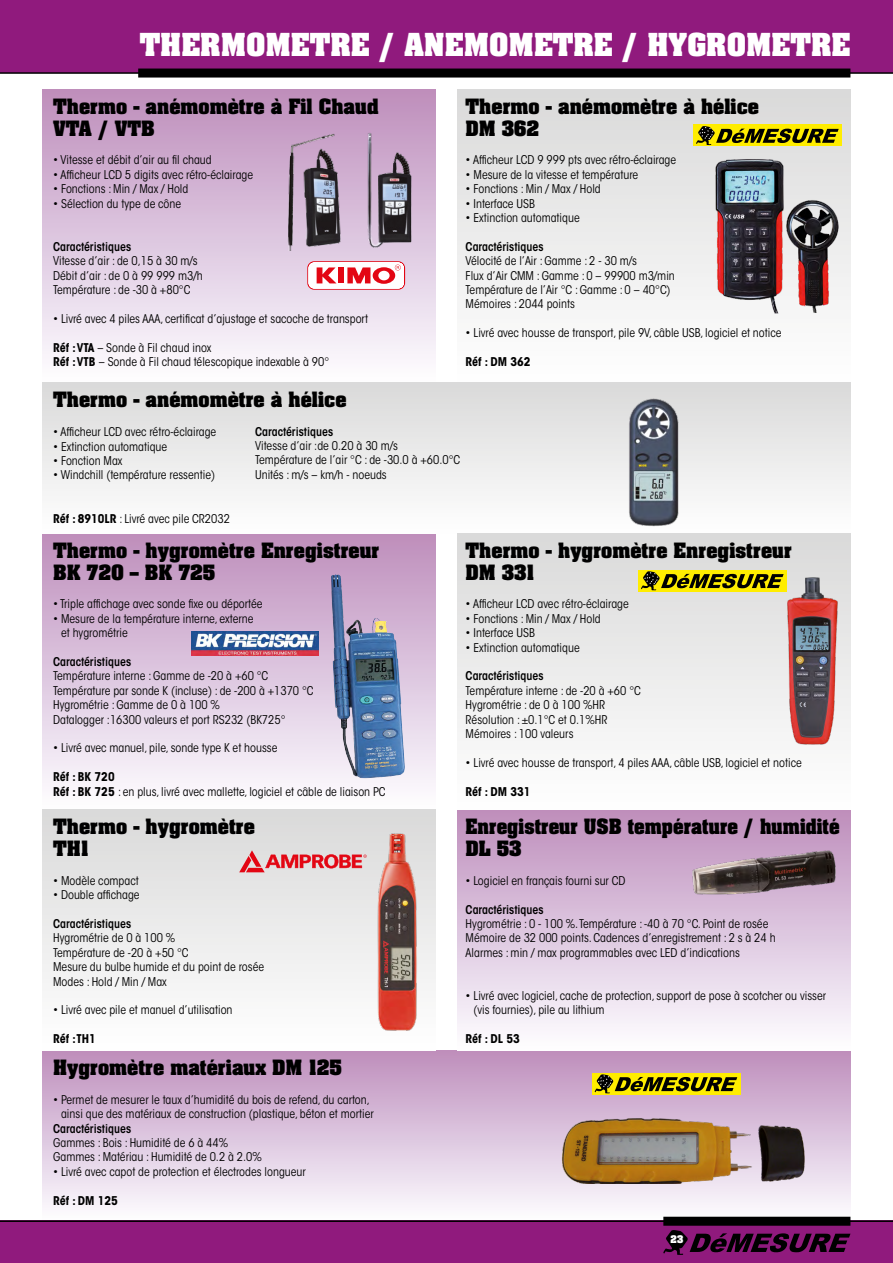
<style>
.page{position:relative;width:893px;height:1263px;background:#fff}
.page>*{position:absolute;margin:0;border:0;box-sizing:border-box;transform-origin:0 0}
.t1{font:700 27px "Aachen";color:#fff}
.t2{font:700 18px/21.6px "Aachen";color:#000}
.t3{font:700 18px/21.6px "Aachen";color:#000;scale:.95 1}
.t4{font:condensed 12px/14.4px "ITC Avant Garde Std";color:#000}
.t5{font:600 condensed 12px "ITC Avant Garde Std";color:#000}
.t6{font:700 condensed 12px "ITC Avant Garde Std";color:#000}
.t7{font:700 9px "Aachen";color:#fff}
.s1{font-weight:700}
</style>
<div class="page">
<div style="left:43px;top:1050px;width:807px;height:171px;background:linear-gradient(to bottom,#be8ebb,#fcfdff)"></div>
<div style="left:0;top:0;width:893px;height:72px;background:#901a7d"></div>
<div style="left:0;top:1220px;width:893px;height:43px;background:#901a7d"></div>
<hr style="left:0;top:72px;width:893px;height:2px;background:#000">
<hr style="left:0;top:1220px;width:893px;height:2px;background:#000">
<div style="left:138px;top:69px;width:712px;height:9px;background:#000"></div>
<div style="left:663px;top:1217px;width:187px;height:9px;background:#000"></div>
<svg style="left:663px;top:1230px;width:187px;height:25px"></svg>
<div style="left:43px;top:89px;width:393px;height:294px;background:linear-gradient(to bottom,#bd8ebc,#fdfeff)"></div>
<div style="left:43px;top:533px;width:393px;height:277px;background:linear-gradient(to bottom,#bd8ebc,#fdfeff)"></div>
<div style="left:457px;top:810px;width:393px;height:240px;background:linear-gradient(to bottom,#bd8ebc,#fdfdff)"></div>
<div style="left:457px;top:89px;width:393px;height:294px;background:linear-gradient(to bottom,#d9d9d9,#fff)"></div>
<div style="left:43px;top:383px;width:807px;height:150px;background:linear-gradient(to bottom,#d9d9d9,#fefefe)"></div>
<div style="left:457px;top:533px;width:393px;height:277px;background:linear-gradient(to bottom,#dad9d7,#fff)"></div>
<div style="left:43px;top:810px;width:393px;height:240px;background:linear-gradient(to bottom,#d9d9d9,#feffff)"></div>
<div style="left:592px;top:1073px;width:148px;height:21px;background:#ffed00"></div>
<svg style="left:595px;top:1074px;width:142px;height:19px"></svg>
<div style="left:638px;top:570px;width:149px;height:21px;background:#ffed00"></div>
<svg style="left:641px;top:571px;width:143px;height:19px"></svg>
<div style="left:693px;top:125px;width:149px;height:21px;background:#ffed00"></div>
<svg style="left:696px;top:126px;width:143px;height:19px"></svg>
<svg style="left:307px;top:261px;width:98px;height:29px"></svg>
<img style="left:625px;top:399px;width:60px;height:127px">
<img style="left:787px;top:574px;width:52px;height:172px">
<img style="left:713px;top:156px;width:129px;height:160px">
<img style="left:285px;top:132px;width:131px;height:119px">
<img style="left:368px;top:822px;width:61px;height:216px">
<img style="left:331px;top:574px;width:74px;height:204px">
<img style="left:686px;top:843px;width:155px;height:58px">
<img style="left:552px;top:1108px;width:269px;height:76px">
<svg style="left:239px;top:850px;width:128px;height:22px;background:#e19195"></svg>
<img style="left:191px;top:631px;width:128px;height:25px">
<h1 class="t1" style="left:140px;top:25px;width:712px">THERMOMETRE / ANEMOMETRE / HYGROMETRE</h1>
<h2 class="t2" style="left:53px;top:95px;width:327px">Thermo - anémomètre à Fil Chaud<br>VTA / VTB</h2>
<p class="t4" style="left:53px;top:153px;width:160px">• Vitesse et débit d’air au fil chaud</p>
<p class="t4" style="left:53px;top:167px;width:202px">• Afficheur LCD 5 digits avec rétro-éclairage</p>
<p class="t4" style="left:53px;top:182px;width:137px">• Fonctions : Min / Max / Hold</p>
<p class="t4" style="left:53px;top:196px;width:130px">• Sélection du type de cône</p>
<p class="t5" style="left:53px;top:239px;width:79px">Caractéristiques</p>
<p class="t4" style="left:53px;top:254px;width:151px">Vitesse d’air : de 0,15 à 30 m/s<br>Débit d’air : de 0 à 99 999 m3/h<br>Température : de -30 à +80°C</p>
<p class="t4" style="left:53px;top:311px;width:316px">• Livré avec 4 piles AAA, certificat d’ajustage et sacoche de transport</p>
<p class="t4" style="left:53px;top:340px;width:278px"><span class="s1">Réf : VTA</span> – Sonde à Fil chaud inox<br><span class="s1">Réf : VTB</span> – Sonde à Fil chaud télescopique indexable à 90°</p>
<h2 class="t2" style="left:466px;top:95px;width:295px">Thermo - anémomètre à hélice<br>DM 362</h2>
<p class="t4" style="left:466px;top:153px;width:212px">• Afficheur LCD 9 999 pts avec rétro-éclairage</p>
<p class="t4" style="left:466px;top:167px;width:174px">• Mesure de la vitesse et température</p>
<p class="t4" style="left:466px;top:182px;width:137px">• Fonctions : Min / Max / Hold</p>
<p class="t4" style="left:466px;top:196px;width:71px">• Interface USB</p>
<p class="t4" style="left:466px;top:210px;width:116px">• Extinction automatique</p>
<p class="t5" style="left:466px;top:239px;width:79px">Caractéristiques</p>
<p class="t4" style="left:466px;top:254px;width:211px">Vélocité de l’Air : Gamme : 2 - 30 m/s<br>Flux d’Air CMM : Gamme : 0 – 99900 m3/min Température de l’Air °C : Gamme : 0 – 40°C)<br>Mémoires : 2044 points</p>
<p class="t4" style="left:466px;top:326px;width:317px">• Livré avec housse de transport, pile 9V, câble USB, logiciel et notice</p>
<p class="t6" style="left:466px;top:354px;width:66px">Réf : DM 362</p>
<h2 class="t2" style="left:53px;top:389px;width:295px">Thermo - anémomètre à hélice</h2>
<p class="t4" style="left:53px;top:425px;width:165px">• Afficheur LCD avec rétro-éclairage</p>
<p class="t4" style="left:53px;top:439px;width:116px">• Extinction automatique</p>
<p class="t4" style="left:53px;top:453px;width:71px">• Fonction Max</p>
<p class="t4" style="left:53px;top:468px;width:163px">• Windchill (température ressentie)</p>
<p class="t4" style="left:53px;top:511px;width:178px"><span class="s1">Réf : 8910LR</span> : Livré avec pile CR2032</p>
<p class="t5" style="left:255px;top:424px;width:79px">Caractéristiques</p>
<p class="t4" style="left:255px;top:438px;width:207px">Vitesse d’air :de 0.20 à 30 m/s<br>Température de l’air °C : de -30.0 à +60.0°C<br>Unités : m/s – km/h - noeuds</p>
<h2 class="t2" style="left:53px;top:539px;width:328px">Thermo - hygromètre Enregistreur<br>BK 720 – BK 725</h2>
<p class="t4" style="left:53px;top:597px;width:211px">• Triple affichage avec sonde fixe ou déportée</p>
<p class="t4" style="left:61px;top:611px;width:194px;text-indent:-8px">• Mesure de la température interne, externe et hygrométrie</p>
<p class="t5" style="left:53px;top:654px;width:79px">Caractéristiques</p>
<p class="t4" style="left:53px;top:669px;width:262px">Température interne : Gamme de -20 à +60 °C Température par sonde K (incluse) : de -200 à +1370 °C Hygrométrie : Gamme de 0 à 100 %<br>Datalogger :16300 valeurs et port RS232 (BK725°</p>
<p class="t4" style="left:53px;top:741px;width:226px">• Livré avec manuel, pile, sonde type K et housse</p>
<p class="t4" style="left:53px;top:770px;width:334px"><span class="s1">Réf : BK 720<br>Réf : BK 725</span> : en plus, livré avec mallette, logiciel et câble de liaison PC</p>
<h2 class="t2" style="left:53px;top:815px;width:203px">Thermo - hygromètre<br>TH1</h2>
<p class="t4" style="left:53px;top:873px;width:87px">• Modèle compact</p>
<p class="t4" style="left:53px;top:888px;width:88px">• Double affichage</p>
<p class="t5" style="left:53px;top:916px;width:79px">Caractéristiques</p>
<p class="t4" style="left:53px;top:931px;width:213px">Hygrométrie de 0 à 100 %<br>Température de -20 à +50 °C<br>Mesure du bulbe humide et du point de rosée<br>Modes : Hold / Min / Max</p>
<p class="t4" style="left:53px;top:1003px;width:181px">• Livré avec pile et manuel d’utilisation</p>
<p class="t6" style="left:53px;top:1031px;width:44px">Réf :TH1</p>
<h2 class="t2" style="left:53px;top:1056px;width:290px">Hygromètre matériaux DM 125</h2>
<p class="t4" style="left:61px;top:1092px;width:314px;text-indent:-8px">• Permet de mesurer le taux d’humidité du bois de refend, du carton, ainsi que des matériaux de construction (plastique, béton et mortier</p>
<p class="t5" style="left:53px;top:1121px;width:79px">Caractéristiques</p>
<p class="t4" style="left:53px;top:1135px;width:210px">Gammes : Bois : Humidité de 6 à 44%<br>Gammes : Matériau : Humidité de 0.2 à 2.0%</p>
<p class="t4" style="left:53px;top:1164px;width:254px">• Livré avec capot de protection et électrodes longueur</p>
<p class="t6" style="left:53px;top:1192px;width:66px">Réf : DM 125</p>
<h2 class="t2" style="left:466px;top:539px;width:328px">Thermo - hygromètre Enregistreur<br>DM 331</h2>
<p class="t4" style="left:466px;top:597px;width:165px">• Afficheur LCD avec rétro-éclairage</p>
<p class="t4" style="left:466px;top:611px;width:137px">• Fonctions : Min / Max / Hold</p>
<p class="t4" style="left:466px;top:626px;width:71px">• Interface USB</p>
<p class="t4" style="left:466px;top:640px;width:116px">• Extinction automatique</p>
<p class="t5" style="left:466px;top:668px;width:79px">Caractéristiques</p>
<p class="t4" style="left:466px;top:683px;width:177px">Température interne : de -20 à +60 °C<br>Hygrométrie : de 0 à 100 %HR<br>Résolution : ±0.1°C et 0.1%HR<br>Mémoires : 100 valeurs</p>
<p class="t4" style="left:466px;top:755px;width:338px">• Livré avec housse de transport, 4 piles AAA, câble USB, logiciel et notice</p>
<p class="t6" style="left:466px;top:783px;width:66px">Réf : DM 331</p>
<h2 class="t3" style="left:466px;top:815px;width:395px">Enregistreur USB température / humidité<br>DL 53</h2>
<p class="t4" style="left:466px;top:873px;width:161px">• Logiciel en français fourni sur CD</p>
<p class="t5" style="left:466px;top:902px;width:79px">Caractéristiques</p>
<p class="t4" style="left:466px;top:916px;width:312px">Hygrométrie : 0 - 100 %. Température : -40 à 70 °C. Point de rosée<br>Mémoire de 32 000 points. Cadences d’enregistrement : 2 s à 24 h<br>Alarmes : min / max programmables avec LED d’indications</p>
<p class="t4" style="left:474px;top:988px;width:354px;text-indent:-8px">• Livré avec logiciel, cache de protection, support de pose à scotcher ou visser (vis fournies), pile au lithium</p>
<p class="t6" style="left:466px;top:1031px;width:56px">Réf : DL 53</p>
<p class="t7" style="left:671px;top:1233px;width:14px">23</p>
</div>
